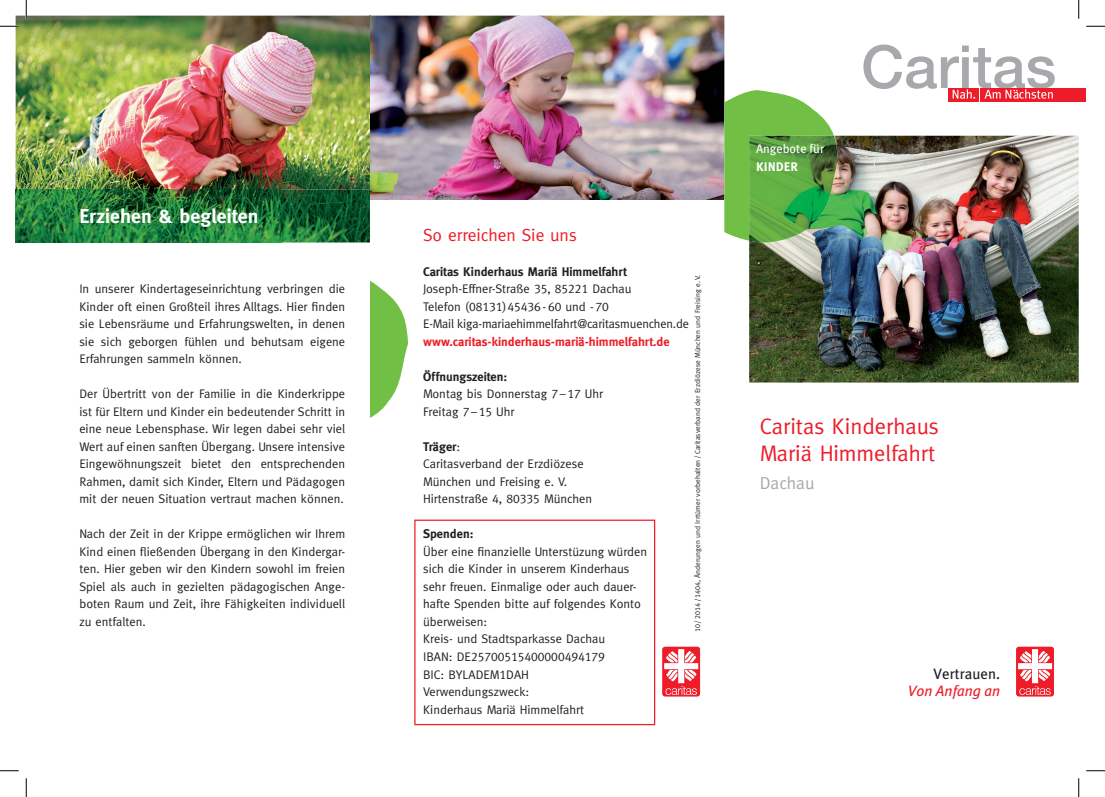
<style>
.page{position:relative;width:1105px;height:797px;background:#fff}
.page>*{position:absolute;margin:0;border:0;box-sizing:border-box;transform-origin:0 0}
.t1{font:22.5px/27.5px "Meta";color:#ee1c28}
.t2{font:700 20px "Meta";color:#fff}
.t3{font:17.5px "Meta";color:#ee1c28}
.t4{font:17.5px "Meta";color:#a8a9ad}
.t5{font:italic 15px "Meta Plus";color:#ee1c28}
.t6{font:15px "Meta Plus";color:#231f20}
.t7{font:12.5px/17.5px "Meta";color:#231f20}
.t8{font:700 12.5px/17.5px "Meta";color:#231f20}
.t9{font:12.5px "Meta Caps";color:#231f20}
.t10{font:700 12.5px "Meta";color:#ee1c28}
.t11{font:12.5px "Meta Plus";color:#fff}
.t12{font:700 12.5px "Meta Plus";color:#fff}
.t13{font:7.25px "Meta";color:#231f20}
.s1{font-weight:400}
.s2{font-family:"Meta Caps";font-weight:400}
.s3{font-family:"Meta"}
.s4{font-weight:700}
.s5{font-family:"Meta Caps"}
</style>
<div class="page">
<img style="left:749px;top:136px;width:330px;height:246px">
<img style="left:370px;top:16px;width:354px;height:184px">
<img style="left:16px;top:16px;width:354px;height:173px">
<div style="left:980px;top:88px;width:105px;height:13px;background:#ee1c28"></div>
<div style="left:948px;top:88px;width:30px;height:13px;background:#ee1c28"></div>
<svg style="left:863px;top:45px;width:192px;height:54px"></svg>
<div style="left:662px;top:647px;width:38px;height:49px;background:#ee1c28;border-radius:2px"></div>
<div style="left:662px;top:646px;width:38px;height:50px;border:1px solid #ee1c28;border-radius:2px"></div>
<svg style="left:664px;top:649px;width:34px;height:46px"></svg>
<div style="left:1016px;top:647px;width:38px;height:49px;background:#ee1c28;border-radius:2px"></div>
<div style="left:1016px;top:646px;width:38px;height:50px;border:1px solid #ee1c28;border-radius:2px"></div>
<svg style="left:1018px;top:649px;width:34px;height:46px"></svg>
<div style="left:414px;top:519px;width:241px;height:206px;border:1px solid #ee1c28"></div>
<svg style="left:370px;top:281px;width:38px;height:137px"></svg>
<img style="left:16px;top:189px;width:354px;height:53px">
<svg style="left:724px;top:90px;width:110px;height:151px;background:#86c763"></svg>
<img style="left:749px;top:136px;width:89px;height:71px">
<img style="left:749px;top:207px;width:77px;height:35px">
<svg style="left:0;top:25px;width:19px;height:2px"></svg>
<svg style="left:1086px;top:25px;width:19px;height:2px"></svg>
<svg style="left:0;top:770px;width:19px;height:1px"></svg>
<svg style="left:1086px;top:770px;width:19px;height:1px"></svg>
<svg style="left:25px;top:0;width:2px;height:19px"></svg>
<svg style="left:25px;top:778px;width:2px;height:19px"></svg>
<svg style="left:1078px;top:0;width:1px;height:19px"></svg>
<svg style="left:1078px;top:778px;width:1px;height:19px"></svg>
<h2 class="t2" style="left:79px;top:205px;width:181px">Erziehen &amp; begleiten</h2>
<p class="t7" style="left:79px;top:280px;width:267px;text-align:justify">In unserer Kindertageseinrichtung verbringen die Kinder oft einen Großteil ihres Alltags. Hier finden sie Lebensräume und Erfahrungswelten, in denen sie sich geborgen fühlen und behutsam eigene Erfahrungen sammeln können.</p>
<p class="t7" style="left:79px;top:385px;width:267px;text-align:justify">Der Übertritt von der Familie in die Kinderkrippe ist für Eltern und Kinder ein bedeutender Schritt in eine neue Lebensphase. Wir legen dabei sehr viel Wert auf einen sanften Übergang. Unsere intensive Eingewöhnungszeit bietet den entsprechenden Rahmen, damit sich Kinder, Eltern und Pädagogen mit der neuen Situation vertraut machen können.</p>
<p class="t7" style="left:79px;top:525px;width:267px;text-align:justify">Nach der Zeit in der Krippe ermöglichen wir Ihrem Kind einen fließenden Übergang in den Kindergar&shy;ten. Hier geben wir den Kindern sowohl im freien Spiel als auch in gezielten pädagogischen Ange&shy;boten Raum und Zeit, ihre Fähigkeiten individuell zu entfalten.</p>
<h3 class="t3" style="left:423px;top:224px;width:155px">So erreichen Sie uns</h3>
<p class="t8" style="left:423px;top:263px;width:210px">Caritas Kinderhaus Mariä Himmelfahrt<br><span class="s1">Joseph-Effner-Straße</span> <span class="s2">35, 85221</span> <span class="s1">Dachau</span></p>
<p class="t9" style="left:423px;top:299px;width:187px"><span class="s3">Telefon (</span>08131) 45436 - 60 <span class="s3">und</span> - 70</p>
<p class="t7" style="left:423px;top:315px;width:267px">E-Mail kiga-mariaehimmelfahrt@caritasmuenchen.de</p>
<p class="t10" style="left:423px;top:334px;width:248px">www.caritas-kinderhaus-mariä-himmelfahrt.de</p>
<p class="t7" style="left:423px;top:367px;width:182px"><span class="s4">Öffnungszeiten:<br></span>Montag bis Donnerstag <span class="s5">7 – 17</span> Uhr<br>Freitag <span class="s5">7 – 15</span> Uhr</p>
<p class="t7" style="left:423px;top:437px;width:170px"><span class="s4">Träger</span>:<br>Caritasverband der Erzdiözese<br>München und Freising e. V.<br>Hirtenstraße <span class="s5">4, 80335</span> München</p>
<p class="t8" style="left:423px;top:525px;width:52px">Spenden:</p>
<p class="t7" style="left:423px;top:542px;width:225px">Über eine finanzielle Unterstüzung würden sich die Kinder in unserem Kinderhaus sehr freuen. Einmalige oder auch dauer&shy;hafte Spenden bitte auf folgendes Konto überweisen:<br>Kreis- und Stadtsparkasse Dachau</p>
<p class="t9" style="left:423px;top:649px;width:183px"><span class="s3">IBAN: DE</span>25700515400000494179</p>
<p class="t7" style="left:423px;top:665px;width:163px">BIC: BYLADEM<span class="s5">1</span>DAH<br>Verwendungszweck:<br>Kinderhaus Mariä Himmelfahrt</p>
<p class="t13" style="left:693px;top:632px;width:359px;rotate:-90deg"><span class="s5">10</span> / <span class="s5">2014</span> / <span class="s5">1404</span>, Änderungen und Irrtümer vorbehalten / Caritasverband der Erzdiözese München und Freising e. V.</p>
<p class="t11" style="left:756px;top:142px;width:70px">Angebote für</p>
<p class="t12" style="left:756px;top:159px;width:43px">KINDER</p>
<h1 class="t1" style="left:760px;top:412px;width:180px">Caritas Kinderhaus<br>Mariä Himmelfahrt</h1>
<h3 class="t4" style="left:760px;top:472px;width:56px">Dachau</h3>
<p class="t6" style="left:934px;top:664px;width:68px">Vertrauen.</p>
<p class="t5" style="left:908px;top:682px;width:94px">Von Anfang an</p>
</div>
